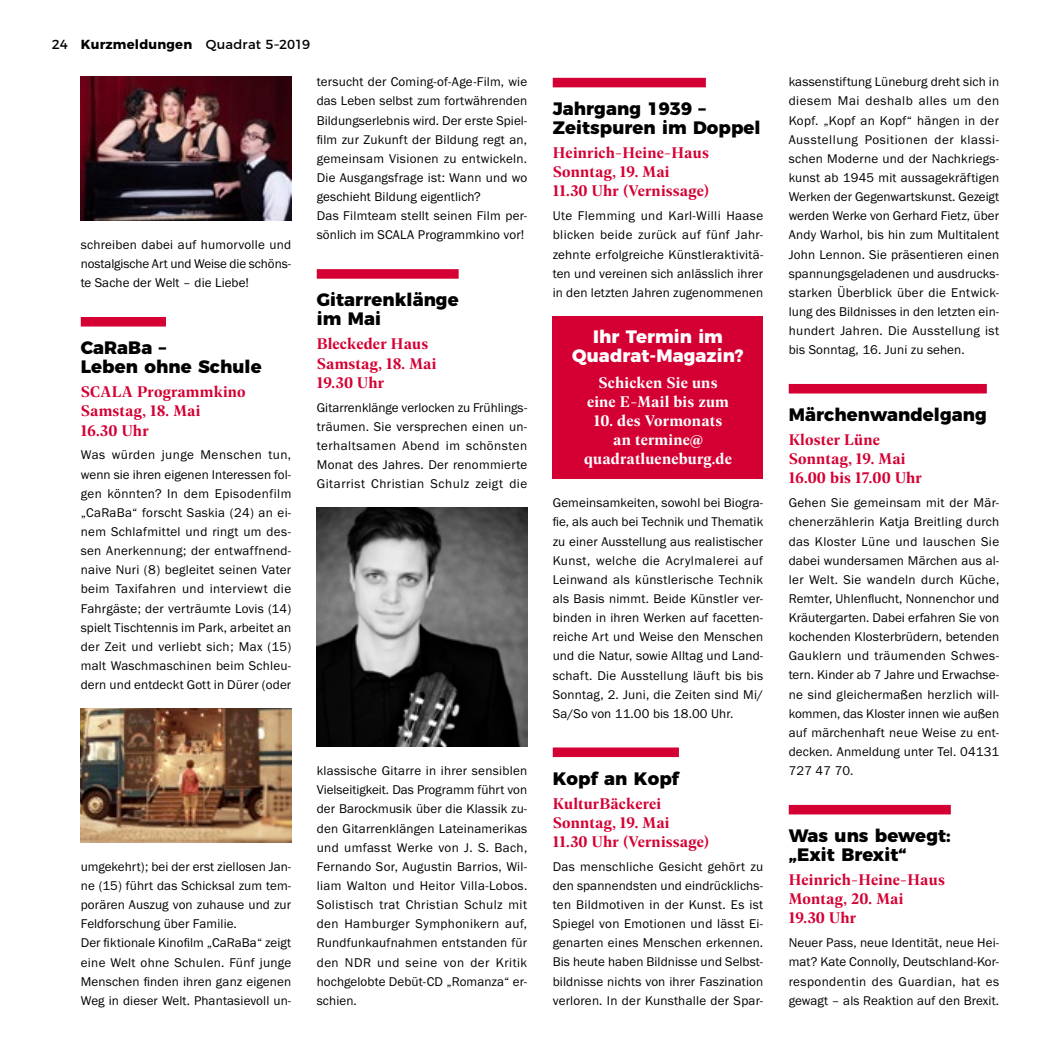
<style>
.page{position:relative;width:1063px;height:1063px;background:#fff}
.page>*{position:absolute;margin:0;border:0;box-sizing:border-box;transform-origin:0 0}
.t1{font:800 18px/19.2px "Montserrat";letter-spacing:.005em;color:#000}
.t2{font:800 18px/19.2px "Montserrat";letter-spacing:.005em;color:#fff;text-align:center}
.t3{font:600 16.5px/19.2px "Geller Headline";letter-spacing:.015em;color:#d40033}
.t4{font:600 16.5px/19.2px "Geller Headline";letter-spacing:.015em;color:#fff;text-align:center}
.t5{font:13.2px/19.2px "Franklin Gothic URW Boo";letter-spacing:.01em;color:#000;text-align:justify}
.t6{font:13.2px "Montserrat";letter-spacing:.01em;color:#000}
.s1{font-weight:700}
</style>
<div class="page">
<div style="left:81px;top:317px;width:85px;height:10px;background:#d40033"></div>
<div style="left:317px;top:269px;width:142px;height:10px;background:#d40033"></div>
<img style="left:81px;top:76px;width:210px;height:144px">
<img style="left:81px;top:708px;width:210px;height:134px">
<img style="left:317px;top:507px;width:210px;height:239px">
<div style="left:789px;top:384px;width:198px;height:10px;background:#d40033"></div>
<div style="left:789px;top:805px;width:162px;height:9px;background:#d40033"></div>
<div style="left:553px;top:316px;width:210px;height:163px;background:#d40033"></div>
<div style="left:553px;top:78px;width:153px;height:9px;background:#d40033"></div>
<div style="left:553px;top:747px;width:126px;height:10px;background:#d40033"></div>
<p class="t6" style="left:52px;top:34px;width:260px">24 <span class="s1">Kurzmeldungen</span> Quadrat 5–2019</p>
<p class="t5" style="left:81px;top:235px;width:212px">schreiben dabei auf humorvolle und nostalgische Art und Weise die schöns&shy;te Sache der Welt – die Liebe!</p>
<h1 class="t1" style="left:81px;top:337px;width:182px">CaRaBa –<br>Leben ohne Schule</h1>
<p class="t3" style="left:81px;top:382px;width:166px">SCALA Programmkino<br>Samstag, 18. Mai<br>16.30 Uhr</p>
<p class="t5" style="left:81px;top:445px;width:212px;text-align:left">Was würden junge Menschen tun, wenn sie ihren eigenen Interessen fol&shy;gen könnten? In dem Episodenfilm „CaRaBa“ forscht Saskia (24) an ei&shy;nem Schlafmittel und ringt um des&shy;sen Anerkennung; der entwaffnend-- naive Nuri (8) begleitet seinen Vater beim Taxifahren und interviewt die Fahrgäste; der verträumte Lovis (14) spielt Tischtennis im Park, arbeitet an der Zeit und verliebt sich; Max (15) malt Waschmaschinen beim Schleu&shy;dern und entdeckt Gott in Dürer (oder</p>
<p class="t5" style="left:317px;top:72px;width:212px;text-align:left">tersucht der Coming-of-Age-Film, wie das Leben selbst zum fortwährenden Bildungserlebnis wird. Der erste Spiel&shy;film zur Zukunft der Bildung regt an, gemeinsam Visionen zu entwickeln.<br>Die Ausgangsfrage ist: Wann und wo geschieht Bildung eigentlich?<br>Das Filmteam stellt seinen Film per&shy;sönlich im SCALA Programmkino vor!</p>
<h1 class="t1" style="left:317px;top:289px;width:143px">Gitarrenklänge im Mai</h1>
<p class="t3" style="left:317px;top:334px;width:121px">Bleckeder Haus<br>Samstag, 18. Mai<br>19.30 Uhr</p>
<p class="t5" style="left:317px;top:397px;width:212px">Gitarrenklänge verlocken zu Frühlings&shy;träumen. Sie versprechen einen un&shy;terhaltsamen Abend im schönsten Monat des Jahres. Der renommierte Gitarrist Christian Schulz zeigt die</p>
<p class="t5" style="left:81px;top:857px;width:212px;text-align:left">umgekehrt); bei der erst ziellosen Jan&shy;ne (15) führt das Schicksal zum tem&shy;porären Auszug von zuhause und zur Feldforschung über Familie.<br>Der fiktionale Kinofilm „CaRaBa“ zeigt eine Welt ohne Schulen. Fünf junge Menschen finden ihren ganz eigenen Weg in dieser Welt. Phantasievoll un-</p>
<p class="t5" style="left:317px;top:761px;width:212px">klassische Gitarre in ihrer sensiblen Vielseitigkeit. Das Programm führt von der Barockmusik über die Klassik zu&shy;den Gitarrenklängen Lateinamerikas und umfasst Werke von J. S. Bach, Fernando Sor, Augustin Barrios, Wil&shy;liam Walton und Heitor Villa-Lobos.<br>Solistisch trat Christian Schulz mit den Hamburger Symphonikern auf, Rundfunkaufnahmen entstanden für den NDR und seine von der Kritik hochgelobte Debüt-CD „Romanza“ er&shy;schien.</p>
<h1 class="t1" style="left:553px;top:98px;width:209px">Jahrgang 1939 –<br>Zeitspuren im Doppel</h1>
<p class="t3" style="left:553px;top:142px;width:158px">Heinrich-Heine-Haus<br>Sonntag, 19. Mai<br>11.30 Uhr (Vernissage)</p>
<p class="t5" style="left:553px;top:206px;width:212px">Ute Flemming und Karl-Willi Haase blicken beide zurück auf fünf Jahr&shy;zehnte erfolgreiche Künstleraktivitä&shy;ten und vereinen sich anlässlich ihrer in den letzten Jahren zugenommenen</p>
<h1 class="t2" style="left:572px;top:326px;width:173px">Ihr Termin im<br>Quadrat-Magazin?</h1>
<p class="t4" style="left:587px;top:372px;width:143px">Schicken Sie uns eine E-Mail bis zum</p>
<p class="t4" style="left:584px;top:410px;width:149px">10. des Vormonats an termine@ quadratlueneburg.de</p>
<p class="t5" style="left:553px;top:493px;width:212px">Gemeinsamkeiten, sowohl bei Biogra&shy;fie, als auch bei Technik und Thematik zu einer Ausstellung aus realistischer Kunst, welche die Acrylmalerei auf Leinwand als künstlerische Technik als Basis nimmt. Beide Künstler ver&shy;binden in ihren Werken auf facetten&shy;reiche Art und Weise den Menschen und die Natur, sowie Alltag und Land&shy;schaft. Die Ausstellung läuft bis bis Sonntag, 2. Juni, die Zeiten sind Mi/ Sa/So von 11.00 bis 18.00 Uhr.</p>
<h1 class="t1" style="left:553px;top:767px;width:128px">Kopf an Kopf</h1>
<p class="t3" style="left:553px;top:793px;width:158px">KulturBäckerei<br>Sonntag, 19. Mai<br>11.30 Uhr (Vernissage)</p>
<p class="t5" style="left:553px;top:857px;width:212px">Das menschliche Gesicht gehört zu den spannendsten und eindrücklichs&shy;ten Bildmotiven in der Kunst. Es ist Spiegel von Emotionen und lässt Ei&shy;genarten eines Menschen erkennen.<br>Bis heute haben Bildnisse und Selbst&shy;bildnisse nichts von ihrer Faszination verloren. In der Kunsthalle der Spar-</p>
<p class="t5" style="left:789px;top:72px;width:212px">kassenstiftung Lüneburg dreht sich in diesem Mai deshalb alles um den Kopf. „Kopf an Kopf“ hängen in der Ausstellung Positionen der klassi&shy;schen Moderne und der Nachkriegs&shy;kunst ab 1945 mit aussagekräftigen Werken der Gegenwartskunst. Gezeigt werden Werke von Gerhard Fietz, über Andy Warhol, bis hin zum Multitalent John Lennon. Sie präsentieren einen spannungsgeladenen und ausdrucks&shy;starken Überblick über die Entwick&shy;lung des Bildnisses in den letzten ein&shy;hundert Jahren. Die Ausstellung ist bis Sonntag, 16. Juni zu sehen.</p>
<h1 class="t1" style="left:789px;top:404px;width:200px">Märchenwandelgang</h1>
<p class="t3" style="left:789px;top:429px;width:135px">Kloster Lüne<br>Sonntag, 19. Mai<br>16.00 bis 17.00 Uhr</p>
<p class="t5" style="left:789px;top:493px;width:212px">Gehen Sie gemeinsam mit der Mär&shy;chenerzählerin Katja Breitling durch das Kloster Lüne und lauschen Sie dabei wundersamen Märchen aus al&shy;ler Welt. Sie wandeln durch Küche, Remter, Uhlenflucht, Nonnenchor und Kräutergarten. Dabei erfahren Sie von kochenden Klosterbrüdern, betenden Gauklern und träumenden Schwes&shy;tern. Kinder ab 7 Jahre und Erwachse&shy;ne sind gleichermaßen herzlich will&shy;kommen, das Kloster innen wie außen auf märchenhaft neue Weise zu ent&shy;decken. Anmeldung unter Tel. 04131<br>727 47 70.</p>
<h1 class="t1" style="left:789px;top:825px;width:164px">Was uns bewegt: „Exit Brexit“</h1>
<p class="t3" style="left:789px;top:869px;width:158px">Heinrich-Heine-Haus<br>Montag, 20. Mai<br>19.30 Uhr</p>
<p class="t5" style="left:789px;top:933px;width:212px">Neuer Pass, neue Identität, neue Hei&shy;mat? Kate Connolly, Deutschland-Kor&shy;respondentin des Guardian, hat es gewagt – als Reaktion auf den Brexit.</p>
</div>
